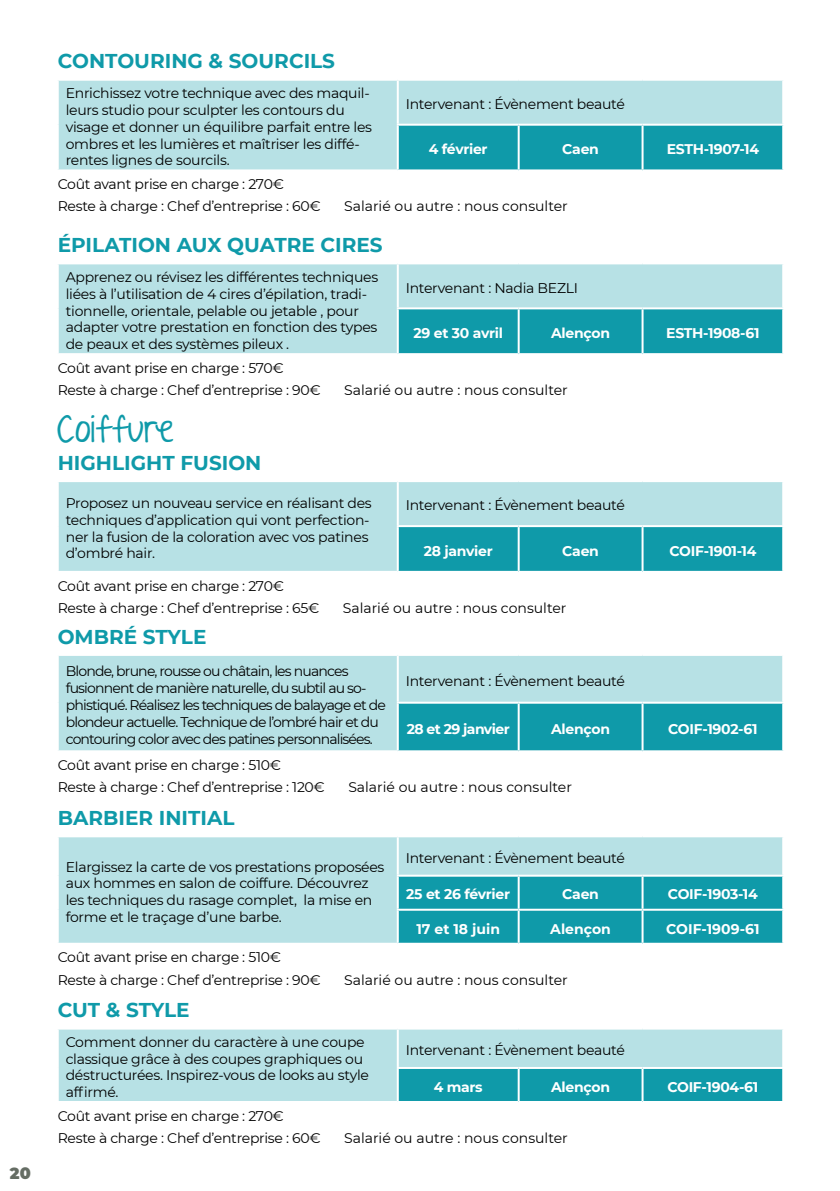
<style>
.page{position:relative;width:840px;height:1191px;background:#fff}
.page>*{position:absolute;margin:0;border:0;box-sizing:border-box;transform-origin:0 0}
.t1{font:36px "A Year Without Rain";color:#0f9aa9}
.t2{font:700 20px "Montserrat";color:#0f9aa9}
.t3{font:900 16px "Montserrat";color:#656d64}
.t4{font:14px/16.8px "Montserrat";letter-spacing:-.02em;color:#000}
.t5{font:14px/16.8px "Montserrat";letter-spacing:-.06em;color:#000}
.t6{font:14px "Montserrat";color:#000}
.t7{font:700 14px "Montserrat";letter-spacing:-.02em;color:#fff}
.t8{font:700 14px "Montserrat";color:#fff}
.t9{font:700 14px "Montserrat";letter-spacing:-.04em;color:#fff}
</style>
<div class="page">
<div style="left:59px;top:837px;width:722px;height:105px;background:#b7e1e5"></div>
<div style="left:398px;top:876px;width:383px;height:66px;background:#0f9aa9"></div>
<hr style="left:517px;top:876px;width:2px;height:32px;background:#fff">
<hr style="left:641px;top:876px;width:2px;height:32px;background:#fff">
<hr style="left:396px;top:908px;width:122px;height:2px;background:#fff">
<hr style="left:518px;top:908px;width:124px;height:2px;background:#fff">
<hr style="left:517px;top:910px;width:2px;height:32px;background:#fff">
<hr style="left:642px;top:908px;width:141px;height:2px;background:#fff">
<hr style="left:641px;top:910px;width:2px;height:32px;background:#fff">
<hr style="left:396px;top:837px;width:2px;height:37px;background:#fff">
<hr style="left:396px;top:874px;width:122px;height:2px;background:#fff">
<hr style="left:396px;top:876px;width:2px;height:32px;background:#fff">
<hr style="left:518px;top:874px;width:124px;height:2px;background:#fff">
<hr style="left:642px;top:874px;width:141px;height:2px;background:#fff">
<hr style="left:396px;top:910px;width:2px;height:32px;background:#fff">
<div style="left:59px;top:1029px;width:722px;height:72px;background:#b7e1e5"></div>
<div style="left:398px;top:1069px;width:383px;height:32px;background:#0f9aa9"></div>
<hr style="left:517px;top:1069px;width:2px;height:32px;background:#fff">
<hr style="left:641px;top:1069px;width:2px;height:32px;background:#fff">
<hr style="left:396px;top:1029px;width:2px;height:38px;background:#fff">
<hr style="left:396px;top:1067px;width:122px;height:2px;background:#fff">
<hr style="left:396px;top:1069px;width:2px;height:32px;background:#fff">
<hr style="left:518px;top:1067px;width:124px;height:2px;background:#fff">
<hr style="left:642px;top:1067px;width:141px;height:2px;background:#fff">
<div style="left:59px;top:81px;width:722px;height:88px;background:#b7e1e5"></div>
<div style="left:398px;top:126px;width:383px;height:43px;background:#0f9aa9"></div>
<hr style="left:517px;top:126px;width:2px;height:43px;background:#fff">
<hr style="left:641px;top:126px;width:2px;height:43px;background:#fff">
<hr style="left:396px;top:81px;width:2px;height:43px;background:#fff">
<hr style="left:396px;top:124px;width:122px;height:2px;background:#fff">
<hr style="left:396px;top:126px;width:2px;height:43px;background:#fff">
<hr style="left:518px;top:124px;width:124px;height:2px;background:#fff">
<hr style="left:642px;top:124px;width:141px;height:2px;background:#fff">
<div style="left:59px;top:264px;width:722px;height:89px;background:#b7e1e5"></div>
<div style="left:398px;top:309px;width:383px;height:44px;background:#0f9aa9"></div>
<hr style="left:517px;top:309px;width:2px;height:44px;background:#fff">
<hr style="left:641px;top:309px;width:2px;height:44px;background:#fff">
<hr style="left:396px;top:264px;width:2px;height:43px;background:#fff">
<hr style="left:396px;top:307px;width:122px;height:2px;background:#fff">
<hr style="left:396px;top:309px;width:2px;height:44px;background:#fff">
<hr style="left:518px;top:307px;width:124px;height:2px;background:#fff">
<hr style="left:642px;top:307px;width:141px;height:2px;background:#fff">
<div style="left:59px;top:482px;width:722px;height:89px;background:#b7e1e5"></div>
<div style="left:398px;top:527px;width:383px;height:44px;background:#0f9aa9"></div>
<hr style="left:517px;top:527px;width:2px;height:44px;background:#fff">
<hr style="left:641px;top:527px;width:2px;height:44px;background:#fff">
<hr style="left:396px;top:482px;width:2px;height:43px;background:#fff">
<hr style="left:396px;top:525px;width:122px;height:2px;background:#fff">
<hr style="left:396px;top:527px;width:2px;height:44px;background:#fff">
<hr style="left:518px;top:525px;width:124px;height:2px;background:#fff">
<hr style="left:642px;top:525px;width:141px;height:2px;background:#fff">
<div style="left:59px;top:656px;width:722px;height:94px;background:#b7e1e5"></div>
<div style="left:398px;top:703px;width:383px;height:47px;background:#0f9aa9"></div>
<hr style="left:517px;top:703px;width:2px;height:47px;background:#fff">
<hr style="left:641px;top:703px;width:2px;height:47px;background:#fff">
<hr style="left:396px;top:656px;width:2px;height:45px;background:#fff">
<hr style="left:396px;top:701px;width:122px;height:2px;background:#fff">
<hr style="left:396px;top:703px;width:2px;height:47px;background:#fff">
<hr style="left:518px;top:701px;width:124px;height:2px;background:#fff">
<hr style="left:642px;top:701px;width:141px;height:2px;background:#fff">
<p class="t3" style="left:10px;top:1161px;width:22px">20</p>
<h2 class="t2" style="left:58px;top:47px;width:278px">CONTOURING &amp; SOURCILS</h2>
<p class="t4" style="left:66px;top:84px;width:307px">Enrichissez votre technique avec des maquil&shy;leurs studio pour sculpter les contours du visage et donner un équilibre parfait entre les ombres et les lumières et maîtriser les diffé&shy;rentes lignes de sourcils.</p>
<p class="t4" style="left:405px;top:95px;width:220px">Intervenant : Évènement beauté</p>
<p class="t7" style="left:428px;top:139px;width:60px">4 février</p>
<p class="t7" style="left:562px;top:139px;width:38px">Caen</p>
<p class="t7" style="left:666px;top:139px;width:94px">ESTH-1907-14</p>
<p class="t4" style="left:58px;top:172px;width:264px;line-height:22.2px">Coût avant prise en charge : 270€<br>Reste à charge : Chef d’entreprise : 60€</p>
<p class="t6" style="left:344px;top:197px;width:225px">Salarié ou autre : nous consulter</p>
<h2 class="t2" style="left:58px;top:230px;width:326px">ÉPILATION AUX QUATRE CIRES</h2>
<p class="t4" style="left:66px;top:268px;width:314px">Apprenez ou révisez les différentes techniques liées à l’utilisation de 4 cires d’épilation, tradi&shy;tionnelle, orientale, pelable ou jetable , pour adapter votre prestation en fonction des types de peaux et des systèmes pileux .</p>
<p class="t4" style="left:405px;top:279px;width:174px">Intervenant : Nadia BEZLI</p>
<p class="t7" style="left:413px;top:323px;width:91px">29 et 30 avril</p>
<p class="t7" style="left:551px;top:323px;width:60px">Alençon</p>
<p class="t7" style="left:666px;top:323px;width:95px">ESTH-1908-61</p>
<p class="t4" style="left:58px;top:356px;width:264px;line-height:22.2px">Coût avant prise en charge : 570€<br>Reste à charge : Chef d’entreprise : 90€</p>
<h1 class="t1" style="left:57px;top:406px;width:118px">Coiffure</h1>
<p class="t6" style="left:344px;top:380px;width:225px">Salarié ou autre : nous consulter</p>
<h2 class="t2" style="left:58px;top:448px;width:205px">HIGHLIGHT FUSION</h2>
<p class="t4" style="left:66px;top:494px;width:307px">Proposez un nouveau service en réalisant des techniques d’application qui vont perfection&shy;ner la fusion de la coloration avec vos patines d’ombré hair.</p>
<p class="t4" style="left:405px;top:496px;width:220px">Intervenant : Évènement beauté</p>
<p class="t7" style="left:423px;top:541px;width:70px">28 janvier</p>
<p class="t7" style="left:562px;top:541px;width:38px">Caen</p>
<p class="t7" style="left:669px;top:541px;width:88px">COIF-1901-14</p>
<p class="t4" style="left:58px;top:574px;width:263px;line-height:22.2px">Coût avant prise en charge : 270€<br>Reste à charge : Chef d’entreprise : 65€</p>
<p class="t6" style="left:342px;top:598px;width:225px">Salarié ou autre : nous consulter</p>
<h2 class="t2" style="left:58px;top:622px;width:150px">OMBRÉ STYLE</h2>
<p class="t5" style="left:66px;top:662px;width:321px">Blonde, brune, rousse ou châtain, les nuances fusionnent de manière naturelle, du subtil au so&shy;phistiqué. Réalisez les techniques de balayage et de blondeur actuelle. Technique de l’ombré hair et du contouring color avec des patines personnalisées.</p>
<p class="t4" style="left:405px;top:671px;width:220px">Intervenant : Évènement beauté</p>
<p class="t9" style="left:406px;top:718px;width:105px">28 et 29 janvier</p>
<p class="t7" style="left:551px;top:718px;width:60px">Alençon</p>
<p class="t7" style="left:667px;top:718px;width:91px">COIF-1902-61</p>
<p class="t4" style="left:58px;top:753px;width:268px;line-height:22.2px">Coût avant prise en charge : 510€<br>Reste à charge : Chef d’entreprise : 120€</p>
<p class="t6" style="left:348px;top:777px;width:225px">Salarié ou autre : nous consulter</p>
<h2 class="t2" style="left:58px;top:803px;width:178px">BARBIER INITIAL</h2>
<p class="t4" style="left:66px;top:857px;width:320px">Elargissez la carte de vos prestations proposées aux hommes en salon de coiffure. Découvrez les techniques du rasage complet, la mise en forme et le traçage d’une barbe.</p>
<p class="t4" style="left:405px;top:849px;width:220px">Intervenant : Évènement beauté</p>
<p class="t7" style="left:406px;top:884px;width:105px">25 et 26 février</p>
<p class="t7" style="left:562px;top:884px;width:38px">Caen</p>
<p class="t7" style="left:667px;top:884px;width:91px">COIF-1903-14</p>
<p class="t8" style="left:416px;top:918px;width:85px">17 et 18 juin</p>
<p class="t8" style="left:550px;top:918px;width:62px">Alençon</p>
<p class="t8" style="left:665px;top:918px;width:95px">COIF-1909-61</p>
<p class="t4" style="left:58px;top:945px;width:264px;line-height:22.2px">Coût avant prise en charge : 510€<br>Reste à charge : Chef d’entreprise : 90€</p>
<p class="t6" style="left:344px;top:970px;width:225px">Salarié ou autre : nous consulter</p>
<h2 class="t2" style="left:58px;top:995px;width:133px">CUT &amp; STYLE</h2>
<p class="t4" style="left:66px;top:1033px;width:304px">Comment donner du caractère à une coupe classique grâce à des coupes graphiques ou déstructurées. Inspirez-vous de looks au style affirmé.</p>
<p class="t4" style="left:405px;top:1041px;width:220px">Intervenant : Évènement beauté</p>
<p class="t7" style="left:433px;top:1076px;width:50px">4 mars</p>
<p class="t7" style="left:551px;top:1076px;width:60px">Alençon</p>
<p class="t7" style="left:667px;top:1076px;width:92px">COIF-1904-61</p>
<p class="t4" style="left:58px;top:1104px;width:264px;line-height:22.2px">Coût avant prise en charge : 270€<br>Reste à charge : Chef d’entreprise : 60€</p>
<p class="t6" style="left:344px;top:1128px;width:225px">Salarié ou autre : nous consulter</p>
</div>
